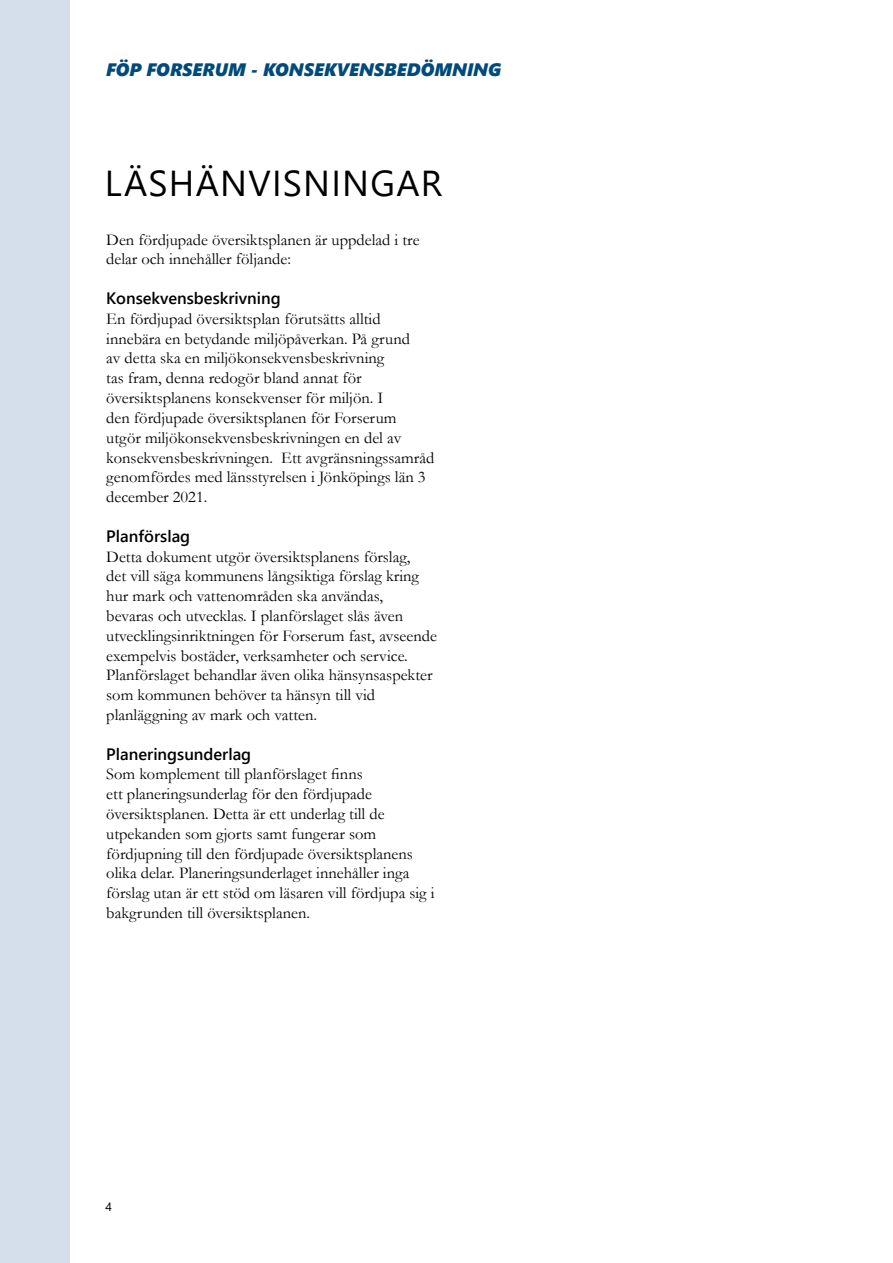
<style>
.page{position:relative;width:893px;height:1263px;background:#fff}
.page>*{position:absolute;margin:0;border:0;box-sizing:border-box;transform-origin:0 0}
.t1{font:36px "Segoe UI";letter-spacing:.035em;color:#000}
.t2{font:italic 18px "Segoe UI Black";color:#004b79}
.t3{font:16.5px/19.8px "Garamond";color:#000}
.t4{font:600 16.5px "Segoe UI";color:#000}
.t5{font:12px "Segoe UI";color:#000}
</style>
<div class="page">
<div style="left:0;top:0;width:69px;height:1263px;background:#d5dfeb"></div>
<p class="t2" style="left:106px;top:56px;width:397px">FÖP FORSERUM - KONSEKVENSBEDÖMNING</p>
<h1 class="t1" style="left:105px;top:150px;width:339px">LÄSHÄNVISNINGAR</h1>
<p class="t3" style="left:106px;top:229px;width:315px">Den fördjupade översiktsplanen är uppdelad i tre delar och innehåller följande:</p>
<p class="t4" style="left:106px;top:283px;width:176px">Konsekvensbeskrivning</p>
<p class="t3" style="left:106px;top:308px;width:330px">En fördjupad översiktsplan förutsätts alltid innebära en betydande miljöpåverkan. På grund<br>av detta ska en miljökonsekvensbeskrivning<br>tas fram, denna redogör bland annat för översiktsplanens konsekvenser för miljön. I<br>den fördjupade översiktsplanen för Forserum utgör miljökonsekvensbeskrivningen en del av konsekvensbeskrivningen. Ett avgränsningssamråd genomfördes med länsstyrelsen i Jönköpings län 3 december 2021.</p>
<p class="t4" style="left:106px;top:520px;width:85px">Planförslag</p>
<p class="t3" style="left:106px;top:546px;width:332px">Detta dokument utgör översiktsplanens förslag,<br>det vill säga kommunens långsiktiga förslag kring hur mark och vattenområden ska användas,<br>bevaras och utvecklas. I planförslaget slås även utvecklingsinriktningen för Forserum fast, avseende exempelvis bostäder, verksamheter och service.<br>Planförslaget behandlar även olika hänsynsaspekter som kommunen behöver ta hänsyn till vid planläggning av mark och vatten.</p>
<p class="t4" style="left:106px;top:738px;width:146px">Planeringsunderlag</p>
<p class="t3" style="left:106px;top:764px;width:330px">Som komplement till planförslaget finns<br>ett planeringsunderlag för den fördjupade översiktsplanen. Detta är ett underlag till de utpekanden som gjorts samt fungerar som fördjupning till den fördjupade översiktsplanens olika delar. Planeringsunderlaget innehåller inga förslag utan är ett stöd om läsaren vill fördjupa sig i bakgrunden till översiktsplanen.</p>
<p class="t5" style="left:106px;top:1195px;width:8px">4</p>
</div>
